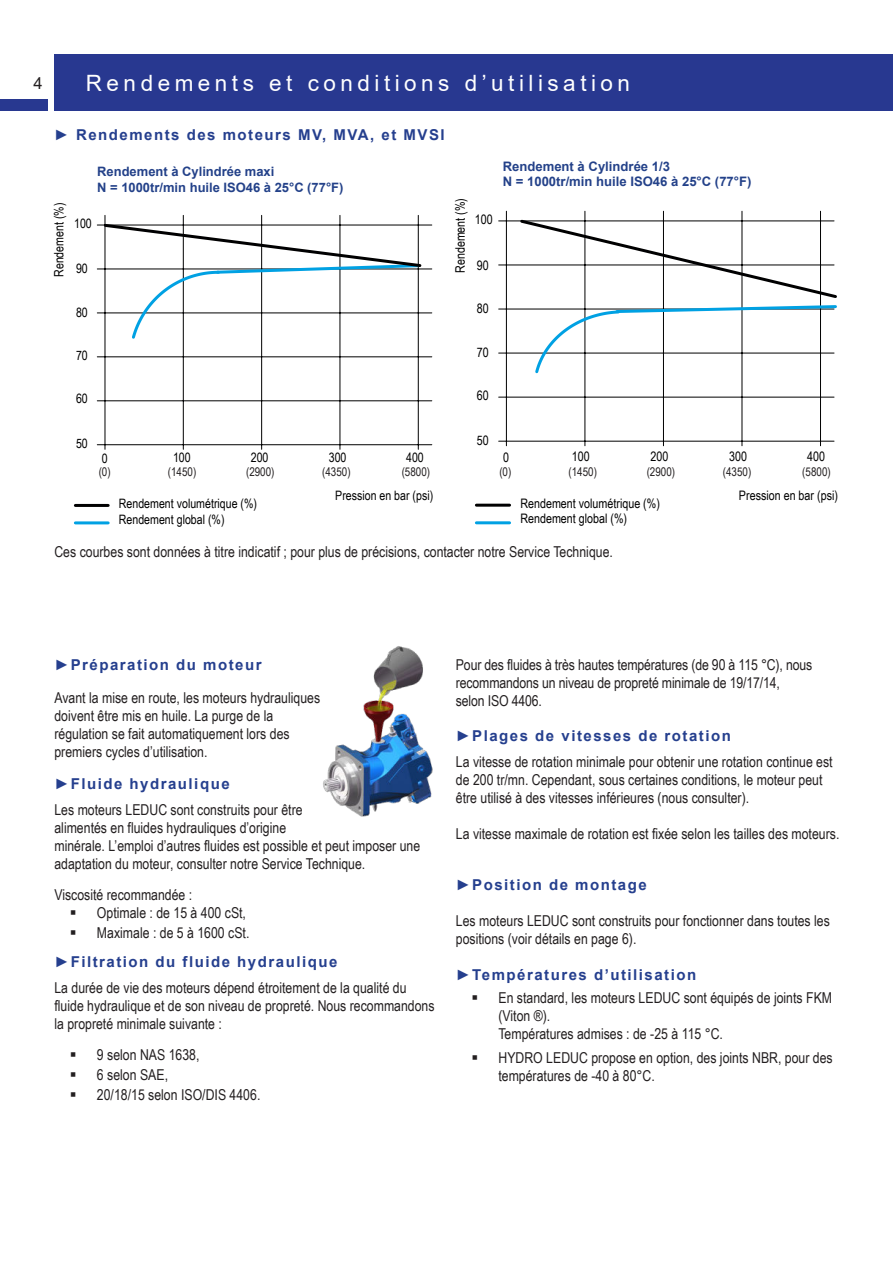
<style>
.page{position:relative;width:893px;height:1263px;background:#fff}
.page>*{position:absolute;margin:0;border:0;box-sizing:border-box;transform-origin:0 0}
.t1{font:22.5px "Arial";letter-spacing:.2em;color:#fff}
.t2{font:16.5px "Arial";color:#231f20}
.t3{font:15px/18px "Arial Narrow";color:#231f20}
.t4{font:700 15px "Arial";letter-spacing:.1em;color:#253f8e}
.t5{font:13.05px/15.8px "Arial Narrow";color:#000001}
.t6{font:700 13.05px/15.8px "Arial";color:#234189}
.t7{font:12.9px/15.6px "Arial Narrow";color:#000001}
.t8{font:700 12.9px/15.6px "Arial";color:#234189}
.t9{font:12px "Arial Narrow";color:#231f20}
</style>
<div class="page">
<div style="left:0;top:99px;width:47px;height:12px;background:#283890"></div>
<div style="left:54px;top:54px;width:839px;height:56px;background:#283890"></div>
<img style="left:323px;top:646px;width:110px;height:170px">
<hr style="left:97px;top:401px;width:335px;height:1px;background:#000001">
<hr style="left:418px;top:215px;width:1px;height:234px;background:#000001">
<hr style="left:340px;top:215px;width:1px;height:234px;background:#000001">
<hr style="left:261px;top:215px;width:1px;height:234px;background:#000001">
<hr style="left:183px;top:215px;width:1px;height:234px;background:#000001">
<hr style="left:97px;top:225px;width:335px;height:1px;background:#000001">
<hr style="left:97px;top:313px;width:335px;height:1px;background:#000001">
<hr style="left:97px;top:269px;width:335px;height:1px;background:#000001">
<hr style="left:97px;top:357px;width:335px;height:1px;background:#000001">
<hr style="left:97px;top:444px;width:335px;height:1px;background:#000001">
<hr style="left:105px;top:215px;width:1px;height:234px;background:#000001">
<hr style="left:75px;top:504px;width:33px;height:3px;background:#000001">
<hr style="left:75px;top:521px;width:33px;height:3px;background:#00a1e3">
<hr style="left:499px;top:309px;width:335px;height:1px;background:#000001">
<hr style="left:499px;top:441px;width:335px;height:1px;background:#000001">
<hr style="left:742px;top:211px;width:1px;height:235px;background:#000001">
<hr style="left:820px;top:211px;width:1px;height:235px;background:#000001">
<hr style="left:499px;top:221px;width:335px;height:1px;background:#000001">
<hr style="left:499px;top:353px;width:335px;height:1px;background:#000001">
<hr style="left:499px;top:397px;width:335px;height:1px;background:#000001">
<hr style="left:585px;top:211px;width:1px;height:235px;background:#000001">
<hr style="left:499px;top:265px;width:335px;height:1px;background:#000001">
<hr style="left:663px;top:211px;width:1px;height:235px;background:#000001">
<hr style="left:506px;top:211px;width:1px;height:235px;background:#000001">
<svg style="left:518px;top:218px;width:319px;height:157px"></svg>
<hr style="left:476px;top:504px;width:34px;height:3px;background:#000001">
<hr style="left:476px;top:521px;width:34px;height:3px;background:#00a1e3">
<svg style="left:102px;top:222px;width:321px;height:119px"></svg>
<p class="t2" style="left:33px;top:76px;width:11px">4</p>
<h1 class="t1" style="left:86px;top:74px;width:546px">Rendements et conditions d’utilisation</h1>
<p class="t4" style="left:54px;top:124px;width:392px">► Rendements des moteurs MV, MVA, et MVSI</p>
<p class="t8" style="left:97px;top:164px;width:248px">Rendement à Cylindrée maxi<br>N = 1000tr/min huile ISO46 à 25°C (77°F)</p>
<p class="t6" style="left:503px;top:158px;width:250px">Rendement à Cylindrée 1/3<br>N = 1000tr/min huile ISO46 à 25°C (77°F)</p>
<p class="t7" style="left:52px;top:277px;width:76px;rotate:-90deg">Rendement (%)</p>
<p class="t7" style="left:74px;top:217px;width:19px">100</p>
<p class="t7" style="left:76px;top:262px;width:13px">90</p>
<p class="t5" style="left:454px;top:273px;width:77px;rotate:-90deg">Rendement (%)</p>
<p class="t5" style="left:475px;top:213px;width:19px">100</p>
<p class="t5" style="left:477px;top:258px;width:13px">90</p>
<p class="t7" style="left:76px;top:305px;width:13px">80</p>
<p class="t5" style="left:477px;top:302px;width:13px">80</p>
<p class="t7" style="left:76px;top:349px;width:13px">70</p>
<p class="t5" style="left:477px;top:345px;width:13px">70</p>
<p class="t7" style="left:76px;top:392px;width:13px">60</p>
<p class="t5" style="left:477px;top:389px;width:13px">60</p>
<p class="t7" style="left:76px;top:437px;width:13px">50</p>
<p class="t7" style="left:102px;top:452px;width:7px">0</p>
<p class="t7" style="left:173px;top:451px;width:19px">100</p>
<p class="t7" style="left:251px;top:451px;width:19px">200</p>
<p class="t7" style="left:329px;top:451px;width:19px">300</p>
<p class="t7" style="left:406px;top:451px;width:19px">400</p>
<p class="t5" style="left:477px;top:434px;width:13px">50</p>
<p class="t5" style="left:503px;top:450px;width:7px">0</p>
<p class="t5" style="left:572px;top:449px;width:19px">100</p>
<p class="t5" style="left:650px;top:449px;width:19px">200</p>
<p class="t5" style="left:729px;top:449px;width:19px">300</p>
<p class="t5" style="left:807px;top:449px;width:19px">400</p>
<p class="t9" style="left:99px;top:467px;width:14px">(0)</p>
<p class="t9" style="left:168px;top:467px;width:30px">(1450)</p>
<p class="t9" style="left:246px;top:467px;width:30px">(2900)</p>
<p class="t9" style="left:322px;top:467px;width:30px">(4350)</p>
<p class="t9" style="left:402px;top:467px;width:30px">(5800)</p>
<p class="t9" style="left:499px;top:467px;width:14px">(0)</p>
<p class="t9" style="left:568px;top:467px;width:30px">(1450)</p>
<p class="t9" style="left:647px;top:467px;width:30px">(2900)</p>
<p class="t9" style="left:723px;top:467px;width:30px">(4350)</p>
<p class="t9" style="left:802px;top:467px;width:30px">(5800)</p>
<p class="t7" style="left:119px;top:497px;width:140px">Rendement volumétrique (%)<br>Rendement global (%)</p>
<p class="t7" style="left:335px;top:489px;width:99px">Pression en bar (psi)</p>
<p class="t5" style="left:520px;top:496px;width:141px">Rendement volumétrique (%)<br>Rendement global (%)</p>
<p class="t3" style="left:54px;top:542px;width:560px">Ces courbes sont données à titre indicatif ; pour plus de précisions, contacter notre Service Technique.</p>
<p class="t5" style="left:739px;top:489px;width:100px">Pression en bar (psi)</p>
<p class="t4" style="left:54px;top:654px;width:209px">►Préparation du moteur</p>
<p class="t3" style="left:54px;top:688px;width:267px">Avant la mise en route, les moteurs hydrauliques doivent être mis en huile . La purge de la régulation se fait automatiquement lors des premiers cycles d’utilisation .</p>
<p class="t4" style="left:54px;top:773px;width:177px">►Fluide hydraulique</p>
<p class="t3" style="left:54px;top:802px;width:367px">Les moteurs LEDUC sont construits pour être<br>alimentés en fluides hydrauliques d’origine<br>minérale. L’emploi d’autres fluides est possible et peut imposer une adaptation du moteur, consulter notre Service Technique.</p>
<p class="t3" style="left:97px;top:885px;width:151px;text-indent:-43px">Viscosité recommandée :<br>Optimale : de 15 à 400 cSt,</p>
<p class="t3" style="left:97px;top:923px;width:154px">Maximale : de 5 à 1600 cSt.</p>
<p class="t4" style="left:54px;top:951px;width:284px">►Filtration du fluide hydraulique</p>
<p class="t3" style="left:54px;top:980px;width:382px">La durée de vie des moteurs dépend étroitement de la qualité du fluide hydraulique et de son niveau de propreté. Nous recommandons la propreté minimale suivante :</p>
<p class="t3" style="left:97px;top:1044px;width:165px;line-height:20.1px">9 selon NAS 1638,<br>6 selon SAE,<br>20/18/15 selon ISO/DIS 4406 .</p>
<p class="t3" style="left:456px;top:655px;width:358px">Pour des fluides à très hautes températures (de 90 à 115 °C), nous recommandons un niveau de propreté minimale de 19/17/14, selon ISO 4406 .</p>
<p class="t4" style="left:456px;top:725px;width:276px">►Plages de vitesses de rotation</p>
<p class="t3" style="left:456px;top:754px;width:378px">La vitesse de rotation minimale pour obtenir une rotation continue est de 200 tr/mn. Cependant, sous certaines conditions, le moteur peut être utilisé à des vitesses inférieures (nous consulter).</p>
<p class="t3" style="left:456px;top:824px;width:385px">La vitesse maximale de rotation est fixée selon les tailles des moteurs.</p>
<p class="t4" style="left:456px;top:874px;width:192px">►Position de montage</p>
<p class="t3" style="left:456px;top:911px;width:375px">Les moteurs LEDUC sont construits pour fonctionner dans toutes les positions (voir détails en page 6) .</p>
<p class="t4" style="left:456px;top:964px;width:242px">►Températures d’utilisation</p>
<p class="t3" style="left:498px;top:988px;width:335px">En standard, les moteurs LEDUC sont équipés de joints FKM (Viton ®) .<br>Températures admises : de -25 à 115 °C.</p>
<p class="t3" style="left:498px;top:1048px;width:336px">HYDRO LEDUC propose en option, des joints NBR, pour des températures de -40 à 80°C.</p>
</div>
